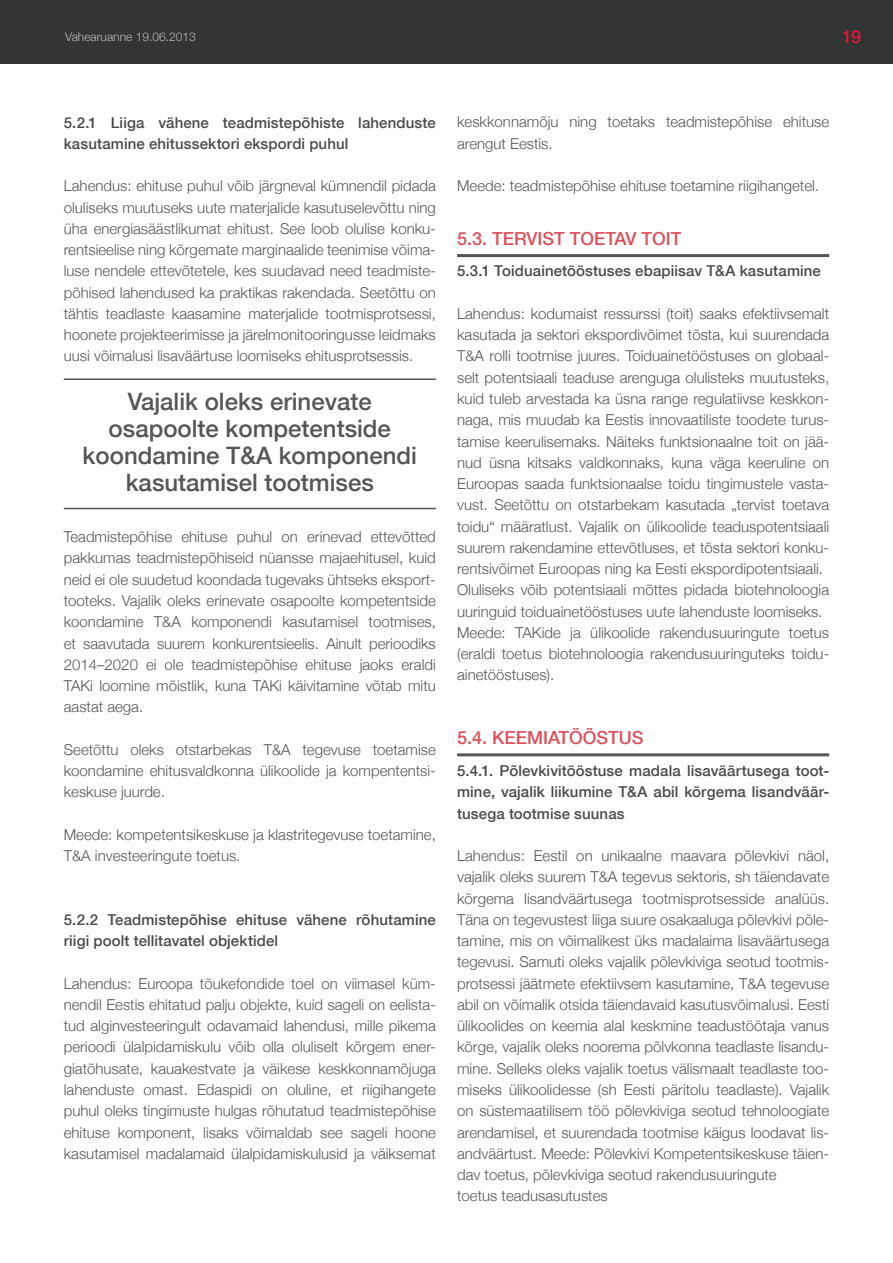
<style>
.page{position:relative;width:893px;height:1263px;background:#fff}
.page>*{position:absolute;margin:0;border:0;box-sizing:border-box;transform-origin:0 0}
.t1{font:500 24px/27px "Helvetica Neue";color:#565657;text-align:center}
.t2{font:500 18px "Helvetica Neue";color:#dd505a}
.t3{font:500 18px "Helvetica Neue";color:#d71a3f}
.t4{font:300 15px/21.3px "Helvetica Neue";color:#565657;text-align:justify}
.t5{font:500 15px/21.3px "Helvetica Neue";letter-spacing:.005em;color:#4a4b4b}
.t6{font:300 12px "Helvetica Neue";color:#babcbf}
</style>
<div class="page">
<div style="left:0;top:0;width:893px;height:64px;background:#333434"></div>
<hr style="left:64px;top:378px;width:372px;height:2px;background:#565657">
<hr style="left:64px;top:508px;width:372px;height:1px;background:#565657">
<hr style="left:457px;top:254px;width:372px;height:3px;background:#565657">
<hr style="left:457px;top:753px;width:372px;height:3px;background:#565657">
<p class="t6" style="left:65px;top:27px;width:132px">Vahearuanne 19.06.2013</p>
<p class="t3" style="left:842px;top:22px;width:20px">19</p>
<p class="t5" style="left:64px;top:111px;width:373px">5.2.1 Liiga vähene teadmistepõhiste lahenduste kasutamine ehitussektori ekspordi puhul</p>
<p class="t4" style="left:64px;top:175px;width:374px">Lahendus: ehituse puhul võib järgneval kümnendil pidada oluliseks muutuseks uute materjalide kasutuselevõttu ning üha energiasäästlikumat ehitust. See loob olulise konku&shy;rentsieelise ning kõrgemate marginaalide teenimise võima&shy;luse nendele ettevõtetele, kes suudavad need teadmiste&shy;põhised lahendused ka praktikas rakendada. Seetõttu on tähtis teadlaste kaasamine materjalide tootmisprotsessi, hoonete projekteerimisse ja järelmonitooringusse leidmaks uusi võimalusi lisaväärtuse loomiseks ehitusprotsessis.</p>
<h1 class="t1" style="left:83px;top:387px;width:336px">Vajalik oleks erinevate osapoolte kompetentside koondamine T&amp;A komponendi kasutamisel tootmises</h1>
<p class="t4" style="left:64px;top:525px;width:374px">Teadmistepõhise ehituse puhul on erinevad ettevõtted pakkumas teadmistepõhiseid nüansse majaehitusel, kuid neid ei ole suudetud koondada tugevaks ühtseks eksport&shy;tooteks. Vajalik oleks erinevate osapoolte kompetentside koondamine T&amp;A komponendi kasutamisel tootmises, et saavutada suurem konkurentsieelis. Ainult perioodiks 2014–2020 ei ole teadmistepõhise ehituse jaoks eraldi TAKi loomine mõistlik, kuna TAKi käivitamine võtab mitu aastat aega.</p>
<p class="t4" style="left:64px;top:738px;width:374px">Seetõttu oleks otstarbekas T&amp;A tegevuse toetamise koondamine ehitusvaldkonna ülikoolide ja kompententsi&shy;keskuse juurde.</p>
<p class="t4" style="left:64px;top:823px;width:374px">Meede: kompetentsikeskuse ja klastritegevuse toetamine,<br>T&amp;A investeeringute toetus.</p>
<p class="t5" style="left:64px;top:908px;width:373px">5.2.2 Teadmistepõhise ehituse vähene rõhutamine riigi poolt tellitavatel objektidel</p>
<p class="t4" style="left:64px;top:972px;width:374px">Lahendus: Euroopa tõukefondide toel on viimasel küm&shy;nendil Eestis ehitatud palju objekte, kuid sageli on eelista&shy;tud alginvesteeringult odavamaid lahendusi, mille pikema perioodi ülalpidamiskulu võib olla oluliselt kõrgem ener&shy;giatõhusate, kauakestvate ja väikese keskkonnamõjuga lahenduste omast. Edaspidi on oluline, et riigihangete puhul oleks tingimuste hulgas rõhutatud teadmistepõhise ehituse komponent, lisaks võimaldab see sageli hoone kasutamisel madalamaid ülalpidamiskulusid ja väiksemat</p>
<p class="t4" style="left:457px;top:111px;width:374px">keskkonnamõju ning toetaks teadmistepõhise ehituse arengut Eestis.</p>
<p class="t4" style="left:457px;top:174px;width:364px">Meede: teadmistepõhise ehituse toetamine riigihangetel.</p>
<p class="t2" style="left:457px;top:224px;width:217px">5.3. Tervist toetav toit</p>
<p class="t5" style="left:457px;top:260px;width:365px">5.3.1 Toiduainetööstuses ebapiisav T&amp;A kasutamine</p>
<p class="t4" style="left:457px;top:302px;width:374px;text-align:left">Lahendus: kodumaist ressurssi (toit) saaks efektiivsemalt kasutada ja sektori ekspordivõimet tõsta, kui suurendada T&amp;A rolli tootmise juures. Toiduainetööstuses on globaal&shy;selt potentsiaali teaduse arenguga olulisteks muutusteks, kuid tuleb arvestada ka üsna range regulatiivse keskkon&shy;naga, mis muudab ka Eestis innovaatiliste toodete turus&shy;tamise keerulisemaks. Näiteks funktsionaalne toit on jää&shy;nud üsna kitsaks valdkonnaks, kuna väga keeruline on Euroopas saada funktsionaalse toidu tingimustele vasta&shy;vust. Seetõttu on otstarbekam kasutada „tervist toetava toidu“ määratlust. Vajalik on ülikoolide teaduspotentsiaali suurem rakendamine ettevõtluses, et tõsta sektori konku&shy;rentsivõimet Euroopas ning ka Eesti ekspordipotentsiaali.<br>Oluliseks võib potentsiaali mõttes pidada biotehnoloogia uuringuid toiduainetööstuses uute lahenduste loomiseks.<br>Meede: TAKide ja ülikoolide rakendusuuringute toetus (eraldi toetus biotehnoloogia rakendusuuringuteks toidu&shy;ainetööstuses).</p>
<p class="t2" style="left:457px;top:723px;width:188px">5.4. Kee miatööstus</p>
<p class="t5" style="left:457px;top:759px;width:374px;text-align:justify">5.4.1. Põlevkivitööstuse madala lisaväärtusega toot&shy;mine, vajalik liikumine T&amp;A abil kõrgema lisandväär&shy;tusega tootmise suunas</p>
<p class="t4" style="left:457px;top:844px;width:374px;text-align:left">Lahendus: Eestil on unikaalne maavara põlevkivi näol, vajalik oleks suurem T&amp;A tegevus sektoris, sh täiendavate kõrgema lisandväärtusega tootmisprotsesside analüüs.<br>Täna on tegevustest liiga suure osakaaluga põlevkivi põle&shy;tamine, mis on võimalikest üks madalaima lisaväärtusega tegevusi. Samuti oleks vajalik põlevkiviga seotud tootmis&shy;protsessi jäätmete efektiivsem kasutamine, T&amp;A tegevuse abil on võimalik otsida täiendavaid kasutusvõimalusi. Eesti ülikoolides on keemia alal keskmine teadustöötaja vanus kõrge, vajalik oleks noorema põlvkonna teadlaste lisandu&shy;mine. Selleks oleks vajalik toetus välismaalt teadlaste too&shy;miseks ülikoolidesse (sh Eesti päritolu teadlaste). Vajalik on süstemaatilisem töö põlevkiviga seotud tehnoloogiate arendamisel, et suurendada tootmise käigus loodavat lis&shy;andväärtust. Meede: Põlevkivi Kompetentsikeskuse täien&shy;dav toetus, põlevkiviga seotud rakendusuuringute<br>toetus teadusasutustes</p>
</div>
